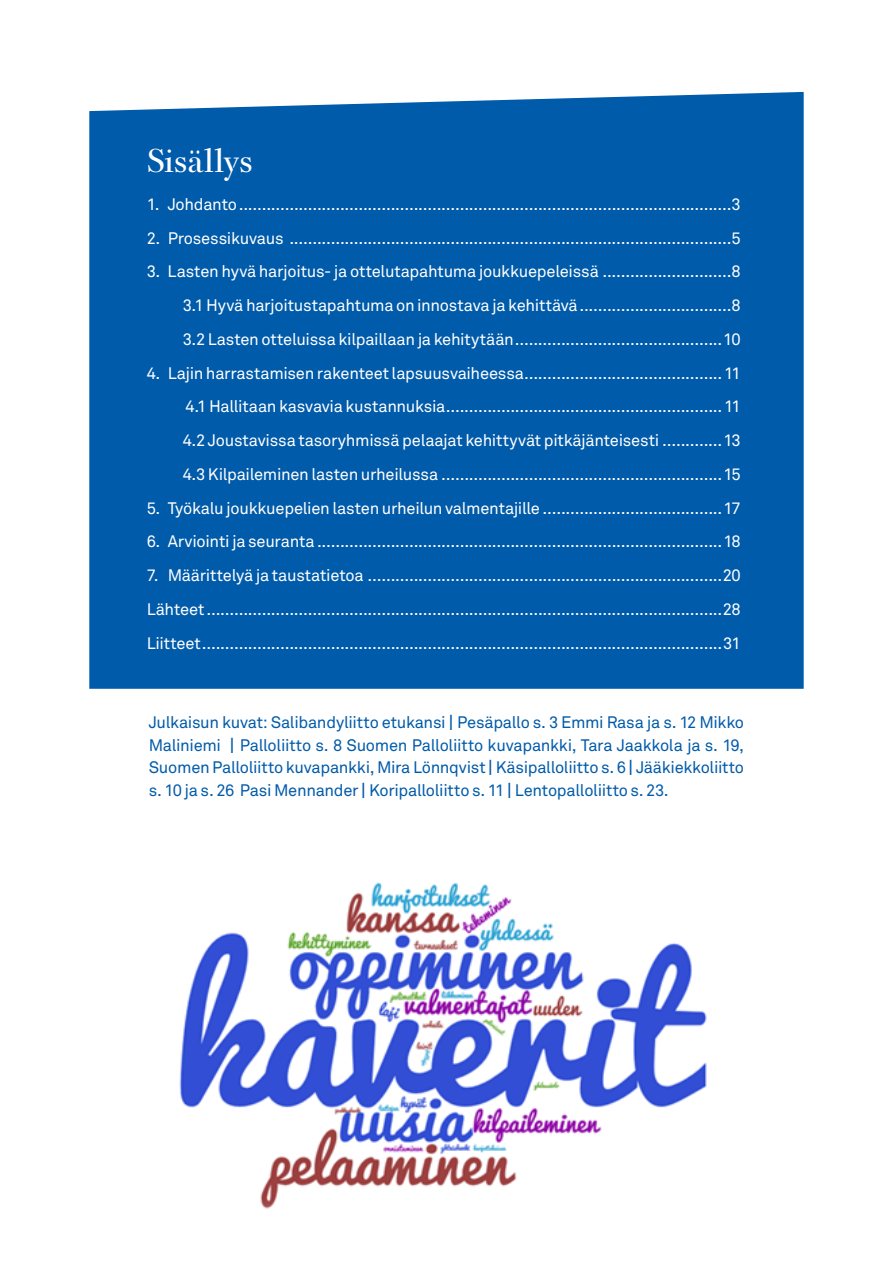
<style>
.page{position:relative;width:893px;height:1263px;background:#fff}
.page>*{position:absolute;margin:0;border:0;box-sizing:border-box;transform-origin:0 0}
.sislu_otsikko{font:30px "Bery Roman";letter-spacing:-.01em;color:#fff}
.t1{font:16.5px "Akkurat Pro";letter-spacing:-.015em;color:#fff}
.t2{font:16.5px/22.5px "Akkurat Pro";letter-spacing:-.02em;color:#005baa;text-align:justify}
.s1{font-family:"Kia Signature OTF Regular"}
</style>
<div class="page">
<div style="left:89px;top:92px;width:715px;height:597px;background:#005baa"></div>
<img style="left:179px;top:882px;width:528px;height:327px">
<p class="sislu_otsikko" style="left:147px;top:140px;width:108px">Sisällys</p>
<p class="t1" style="left:147px;top:195px;width:595px">1. Johdanto...........................................................................................................3</p>
<p class="t1" style="left:147px;top:228px;width:595px">2. Prosessikuvaus ................................................................................................5</p>
<p class="t1" style="left:147px;top:262px;width:596px">3. Lasten hyvä harjoitus- ja ottelutapahtuma joukkuepeleissä ............................8</p>
<p class="t1" style="left:183px;top:296px;width:559px">3.1 Hyvä harjoitustapahtuma on innostava ja kehittävä.................................8</p>
<p class="t1" style="left:183px;top:330px;width:559px">3.2 Lasten otteluissa kilpaillaan ja kehitytään.............................................10</p>
<p class="t1" style="left:147px;top:363px;width:595px">4. Lajin harrastamisen rakenteet lapsuusvaiheessa...........................................11</p>
<p class="t1" style="left:185px;top:397px;width:557px">4.1 Hallitaan kasvavia kustannuksia............................................................11</p>
<p class="t1" style="left:183px;top:431px;width:559px">4.2 Joustavissa tasoryhmissä pelaajat kehittyvät pitkäjänteisesti .............13</p>
<p class="t1" style="left:183px;top:465px;width:559px">4.3 Kilpaileminen lasten urheilussa .............................................................15</p>
<p class="t1" style="left:147px;top:498px;width:596px">5. Työkalu joukkuepelien lasten urheilun valmentajille .......................................17</p>
<p class="t1" style="left:147px;top:532px;width:595px">6. Arviointi ja seuranta ........................................................................................18</p>
<p class="t1" style="left:147px;top:566px;width:595px">7. Määrittelyä ja taustatietoa .............................................................................20</p>
<p class="t1" style="left:147px;top:600px;width:595px">Lähteet................................................................................................................28</p>
<p class="t1" style="left:147px;top:633px;width:596px">Liitteet.................................................................................................................31</p>
<p class="t2" style="left:149px;top:712px;width:597px">Julkaisun kuvat: Salibandyliitto etukansi <span class="s1">|</span> Pesäpallo s. 3 Emmi Rasa ja s. 12 Mikko Maliniemi <span class="s1">|</span> Palloliitto s. 8 Suomen Palloliitto kuvapankki, Tara Jaakkola ja s. 19, Suomen Palloliitto kuvapankki, Mira Lönnqvist <span class="s1">|</span> Käsipalloliitto s. 6 <span class="s1">|</span> Jääkiekkoliitto s. 10 ja s. 26 Pasi Mennander <span class="s1">|</span> Koripalloliitto s. 11 <span class="s1">|</span> Lentopalloliitto s. 23.</p>
</div>
